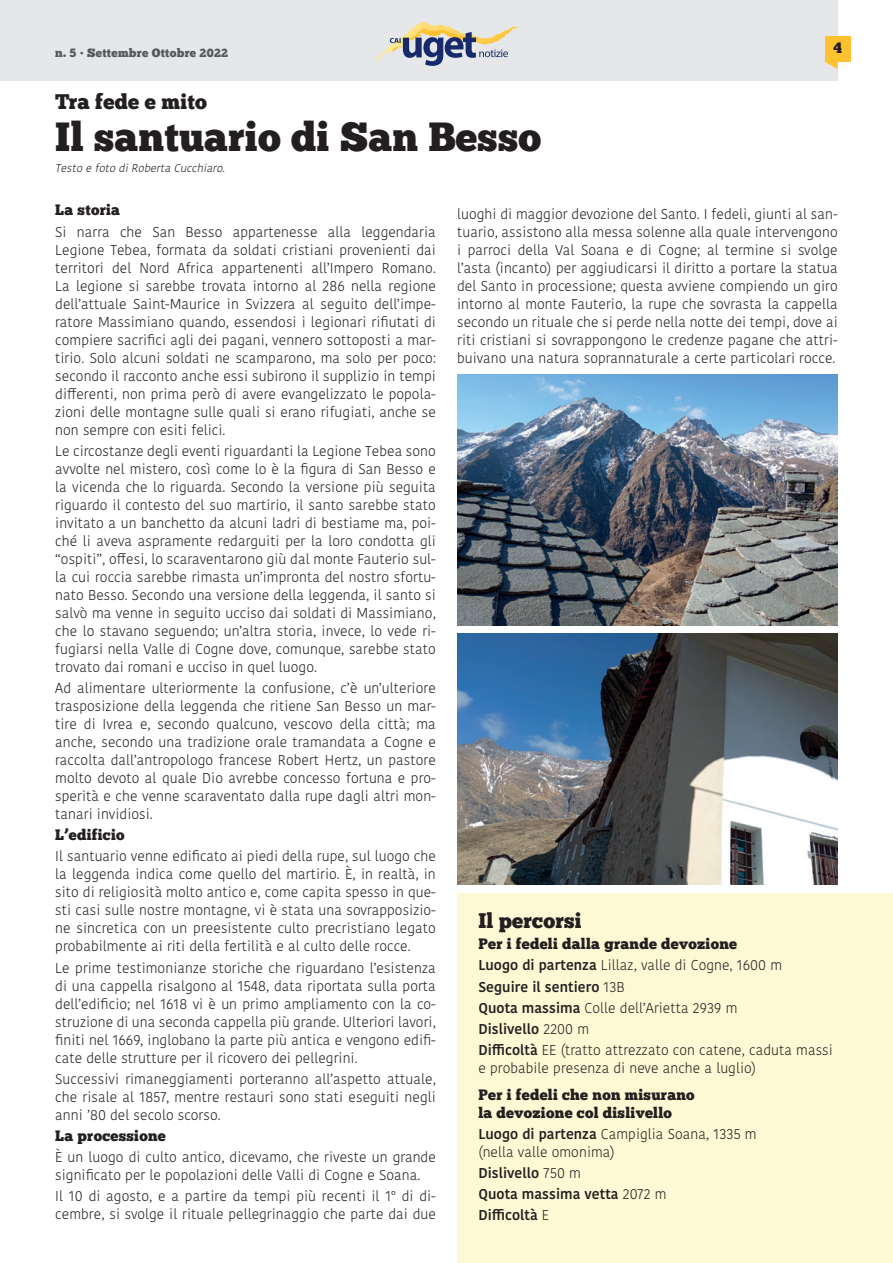
<style>
.page{position:relative;width:893px;height:1263px;background:#fff}
.page>*{position:absolute;margin:0;border:0;box-sizing:border-box;transform-origin:0 0}
.TITOLI_Articoli{font:40.5px "Chunk Five";letter-spacing:.005em;color:#231f20}
.SOTTOTITOLI_Articoli{font:21px "Chunk Five";letter-spacing:.01em;color:#231f20}
.TESTO_Articoli{font:15px/18px "Chunk Five";letter-spacing:.02em;color:#231f20}
.TESTO_Articoli-2{font:300 14.25px/18px "Kohinoor Bangla";letter-spacing:.005em;color:#231f20;text-align:justify}
.TESTO_Articoli-3{font:600 14.25px "Kohinoor Bangla";letter-spacing:.005em;color:#231f20}
.t1{font:12px "Chunk Five";letter-spacing:.02em;color:#57585a}
.AUTORI_Articoli{font:italic 300 11.25px "Kohinoor Bangla";color:#231f20}
.s1{font-weight:600}
.s2{font-weight:300}
</style>
<div class="page">
<div style="left:457px;top:893px;width:436px;height:370px;background:#fef8d4"></div>
<div style="left:0;top:0;width:838px;height:81px;background:#e6e7e9"></div>
<div style="left:825px;top:36px;width:25px;height:26px;background:#fec231"></div>
<svg style="left:825px;top:62px;width:13px;height:7px"></svg>
<svg style="left:375px;top:21px;width:143px;height:45px"></svg>
<img style="left:457px;top:374px;width:381px;height:251px">
<img style="left:457px;top:634px;width:381px;height:250px">
<p class="t1" style="left:55px;top:47px;width:174px">n. 5 • Settembre Ottobre 2022</p>
<p class="TESTO_Articoli" style="left:833px;top:40px;width:10px">4</p>
<p class="SOTTOTITOLI_Articoli" style="left:55px;top:92px;width:153px">Tra fede e mito</p>
<p class="TITOLI_Articoli" style="left:55px;top:118px;width:487px">Il santuario di San Besso</p>
<p class="AUTORI_Articoli" style="left:55px;top:160px;width:174px">Testo e foto diRoberta Cucchiaro.</p>
<p class="TESTO_Articoli" style="left:55px;top:202px;width:66px">La storia</p>
<p class="TESTO_Articoli-2" style="left:55px;top:222px;width:382px">Si narra che San Besso appartenesse alla leggendaria Legione Tebea, formata da soldati cristiani provenienti dai territori del Nord Africa appartenenti all’Impero Romano.<br>La legione si sarebbe trovata intorno al 286 nella regione dell’attuale Saint-Maurice in Svizzera al seguito dell’impe&shy;ratore Massimiano quando, essendosi i legionari rifiutati di compiere sacrifici agli dei pagani, vennero sottoposti a mar&shy;tirio. Solo alcuni soldati ne scamparono, ma solo per poco: secondo il racconto anche essi subirono il supplizio in tempi differenti, non prima però di avere evangelizzato le popola&shy;zioni delle montagne sulle quali si erano rifugiati, anche se non sempre con esiti felici.</p>
<p class="TESTO_Articoli-2" style="left:55px;top:442px;width:382px">Le circostanze degli eventi riguardanti la Legione Tebea sono avvolte nel mistero, così come lo è la figura di San Besso e la vicenda che lo riguarda. Secondo la versione più seguita riguardo il contesto del suo martirio, il santo sarebbe stato invitato a un banchetto da alcuni ladri di bestiame ma, poi&shy;ché li aveva aspramente redarguiti per la loro condotta gli “ospiti”, offesi, lo scaraventarono giù dal monte Fauterio sul&shy;la cui roccia sarebbe rimasta un’impronta del nostro sfortu&shy;nato Besso. Secondo una versione della leggenda, il santo si salvò ma venne in seguito ucciso dai soldati di Massimiano, che lo stavano seguendo; un’altra storia, invece, lo vede ri&shy;fugiarsi nella Valle di Cogne dove, comunque, sarebbe stato trovato dai romani e ucciso in quel luogo.</p>
<p class="TESTO_Articoli-2" style="left:55px;top:679px;width:382px">Ad alimentare ulteriormente la confusione, c’è un’ulteriore trasposizione della leggenda che ritiene San Besso un mar&shy;tire di Ivrea e, secondo qualcuno, vescovo della città; ma anche, secondo una tradizione orale tramandata a Cogne e raccolta dall’antropologo francese Robert Hertz, un pastore molto devoto al quale Dio avrebbe concesso fortuna e pro&shy;sperità e che venne scaraventato dalla rupe dagli altri mon&shy;tanari invidiosi.</p>
<p class="TESTO_Articoli" style="left:55px;top:827px;width:71px">L edificio</p>
<p class="TESTO_Articoli" style="left:65px;top:818px;width:5px">,</p>
<p class="TESTO_Articoli-2" style="left:55px;top:847px;width:382px">Il santuario venne edificato ai piedi della rupe, sul luogo che la leggenda indica come quello del martirio. È, in realtà, in sito di religiosità molto antico e, come capita spesso in que&shy;sti casi sulle nostre montagne, vi è stata una sovrapposizio&shy;ne sincretica con un preesistente culto precristiano legato probabilmente ai riti della fertilità e al culto delle rocce.</p>
<p class="TESTO_Articoli-2" style="left:55px;top:958px;width:382px">Le prime testimonianze storiche che riguardano l’esistenza di una cappella risalgono al 1548, data riportata sulla porta dell’edificio; nel 1618 vi è un primo ampliamento con la co&shy;struzione di una seconda cappella più grande. Ulteriori lavori, finiti nel 1669, inglobano la parte più antica e vengono edifi&shy;cate delle strutture per il ricovero dei pellegrini.</p>
<p class="TESTO_Articoli-2" style="left:55px;top:1069px;width:382px">Successivi rimaneggiamenti porteranno all’aspetto attuale, che risale al 1857, mentre restauri sono stati eseguiti negli anni ’80 del secolo scorso.</p>
<p class="TESTO_Articoli" style="left:55px;top:1127px;width:112px">La processione</p>
<p class="TESTO_Articoli-2" style="left:55px;top:1148px;width:382px">È un luogo di culto antico, dicevamo, che riveste un grande significato per le popolazioni delle Valli di Cogne e Soana.</p>
<p class="TESTO_Articoli-2" style="left:55px;top:1187px;width:382px">Il 10 di agosto, e a partire da tempi più recenti il 1° di di&shy;cembre, si svolge il rituale pellegrinaggio che parte dai due</p>
<p class="TESTO_Articoli-2" style="left:457px;top:205px;width:382px">luoghi di maggior devozione del Santo. I fedeli, giunti al san&shy;tuario, assistono alla messa solenne alla quale intervengono i parroci della Val Soana e di Cogne; al termine si svolge l’asta (incanto) per aggiudicarsi il diritto a portare la statua del Santo in processione; questa avviene compiendo un giro intorno al monte Fauterio, la rupe che sovrasta la cappella secondo un rituale che si perde nella notte dei tempi, dove ai riti cristiani si sovrappongono le credenze pagane che attri&shy;buivano una natura soprannaturale a certe particolari rocce.</p>
<p class="SOTTOTITOLI_Articoli" style="left:478px;top:911px;width:105px">Il percorsi</p>
<p class="TESTO_Articoli" style="left:478px;top:936px;width:260px">Per i fedeli dalla grande devozione</p>
<p class="TESTO_Articoli-2" style="left:478px;top:956px;width:305px"><span class="s1">Luogo di partenza</span> Lillaz, valle di Cogne, 1600 m</p>
<p class="TESTO_Articoli-3" style="left:478px;top:975px;width:148px">Seguire il sentiero <span class="s2">13B</span></p>
<p class="TESTO_Articoli-2" style="left:478px;top:998px;width:261px"><span class="s1">Quota massima</span> Colle dell’Arietta 2939 m</p>
<p class="TESTO_Articoli-3" style="left:478px;top:1017px;width:112px">Dislivello <span class="s2">2200 m</span></p>
<p class="TESTO_Articoli-2" style="left:478px;top:1041px;width:356px"><span class="s1">Difficoltà</span> EE (tratto attrezzato con catene, caduta massi e probabile presenza di neve anche a luglio)</p>
<p class="TESTO_Articoli" style="left:478px;top:1086px;width:218px">Per i fedeli che non misurano la devozione col dislivello</p>
<p class="TESTO_Articoli-2" style="left:478px;top:1125px;width:280px"><span class="s1">Luogo di partenza</span> Campiglia Soana, 1335 m (nella valle omonima)</p>
<p class="TESTO_Articoli-3" style="left:478px;top:1161px;width:104px">Dislivello <span class="s2">750 m</span></p>
<p class="TESTO_Articoli-3" style="left:478px;top:1182px;width:190px">Quota massima vetta <span class="s2">2072 m</span></p>
<p class="TESTO_Articoli-3" style="left:478px;top:1203px;width:72px">Difficoltà <span class="s2">E</span></p>
</div>
